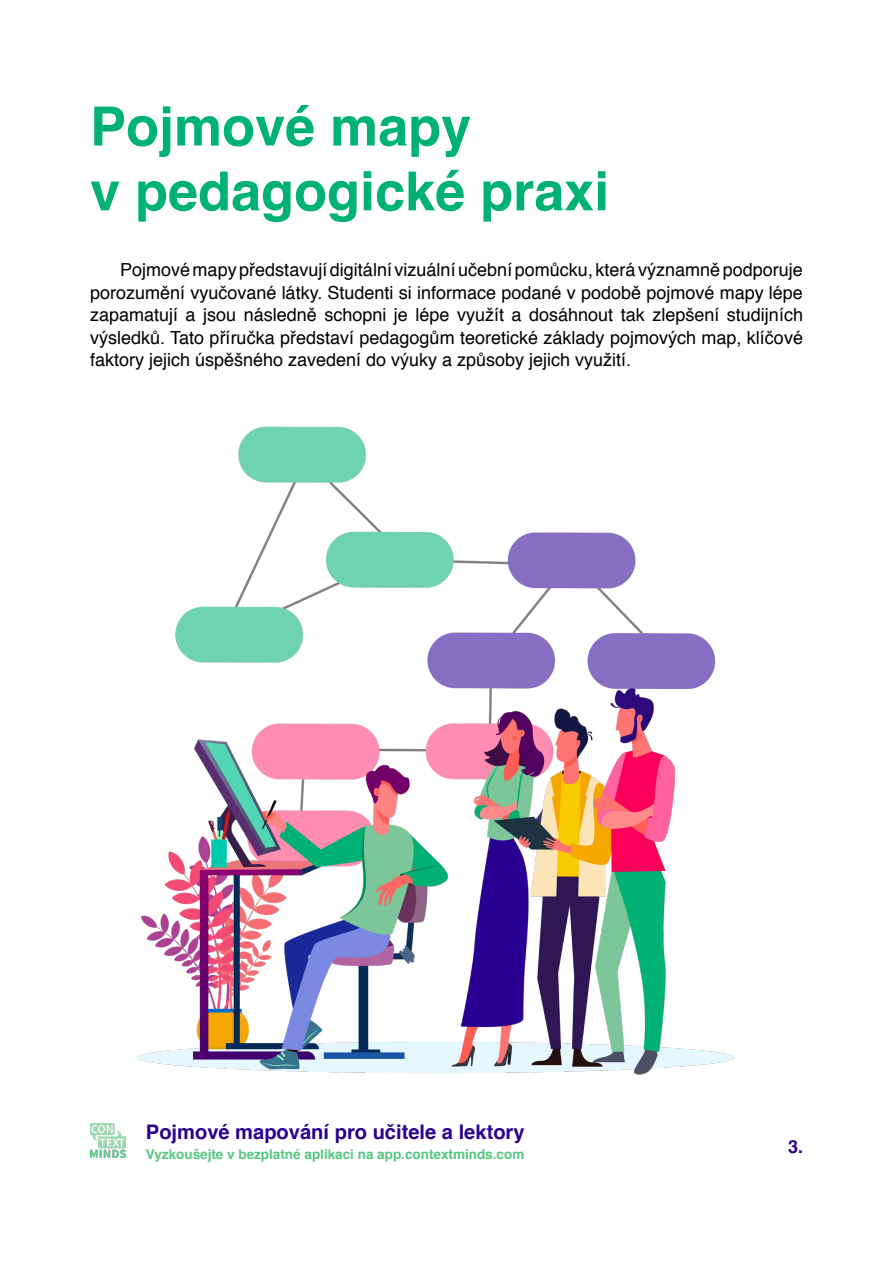
<style>
.page{position:relative;width:893px;height:1263px;background:#fff}
.page>*{position:absolute;margin:0;border:0;box-sizing:border-box;transform-origin:0 0}
.t1{font:700 54px/64.8px "Helvetica";color:#00b174}
.t2{font:700 20.1px "Helvetica";color:#2a0092}
.t3{font:18px/22.5px "Helvetica";color:#000;text-align:justify}
.t4{font:700 18px "Helvetica";color:#2a0092}
.t5{font:700 13.5px "Helvetica";color:#55c682}
</style>
<div class="page">
<img style="left:90px;top:1123px;width:36px;height:35px">
<img style="left:121px;top:426px;width:614px;height:714px">
<h1 class="t1" style="left:90px;top:95px;width:521px">Pojmové mapy<br>v pedagogické praxi</h1>
<p class="t3" style="left:90px;top:259px;width:714px;text-indent:30px">Pojmové mapy představují digitální vizuální učební pomůcku, která významně podporuje porozumění vyučované látky. Studenti si informace podané v podobě pojmové mapy lépe zapamatují a jsou následně schopni je lépe využít a dosáhnout tak zlepšení studijních výsledků. Tato příručka představí pedagogům teoretické základy pojmových map, klíčové faktory jejich úspěšného zavedení do výuky a způsoby jejich využití.</p>
<p class="t2" style="left:146px;top:1116px;width:380px">Pojmové mapování pro učitele a lektory</p>
<p class="t5" style="left:146px;top:1143px;width:380px">Vyzkoušejte v bezplatné aplikaci na app.contextminds.com</p>
<p class="t4" style="left:788px;top:1132px;width:17px">3.</p>
</div>
